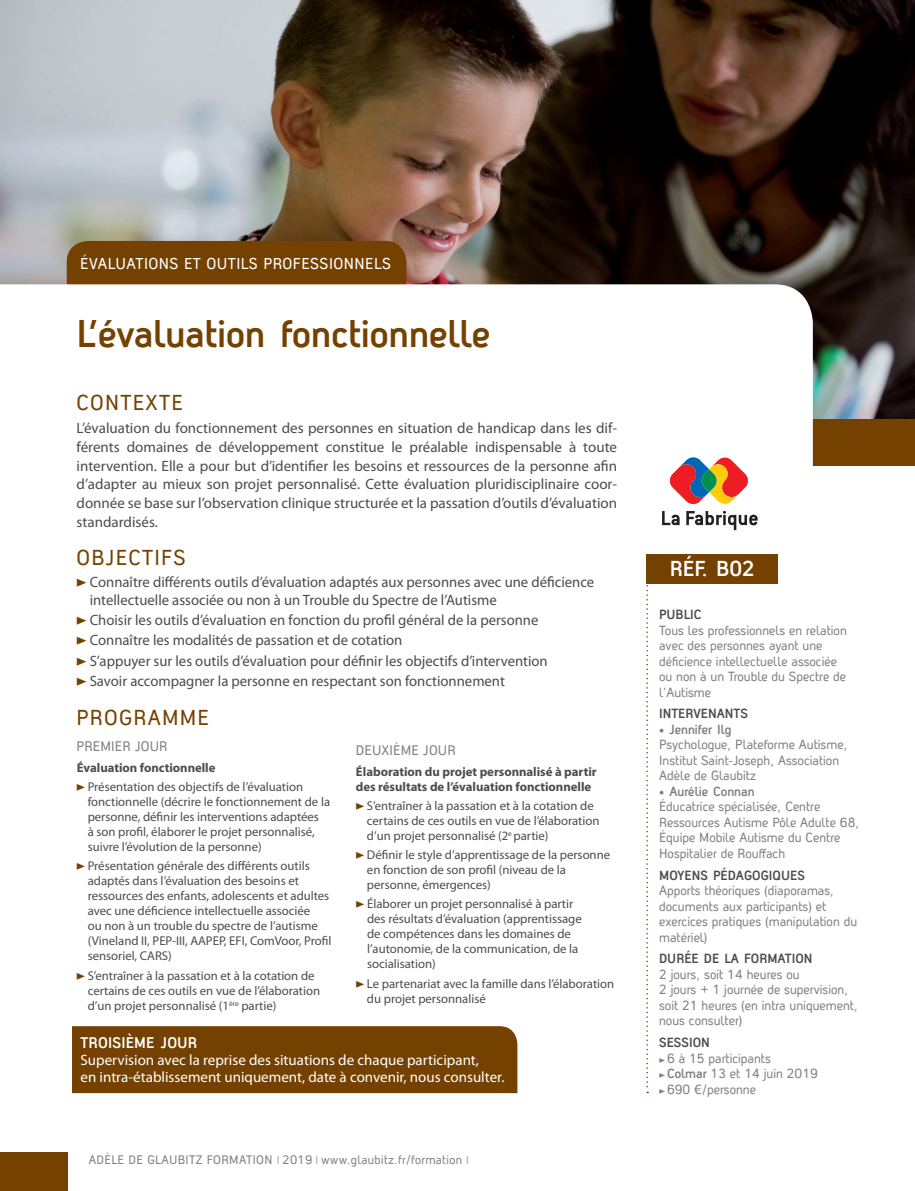
<style>
.page{position:relative;width:915px;height:1191px;background:#fff}
.page>*{position:absolute;margin:0;border:0;box-sizing:border-box;transform-origin:0 0}
.t1{font:700 37.5px "Antagometrica BT";letter-spacing:.005em;color:#754100}
.petit_titre_orange{font:21px "Antagometrica BT";letter-spacing:.06em;color:#754100}
.t2{font:700 21px "Antagometrica BT";color:#fff}
.t3{font:15.3px "Antagometrica BT";letter-spacing:.03em;color:#fff}
.TEXTE_COURANT{font:15px/18.8px "Myriad Pro";color:#4b4c4d;text-align:justify}
.t4{font:15px/17.2px "Myriad Pro";color:#fff}
.t5{font:700 15px "Antagometrica BT";letter-spacing:.01em;color:#fff}
.t6{font:13.5px "Antagometrica BT";letter-spacing:.01em;color:#808285}
.texte_base_infos{font:12.9px/15.5px "Antagometrica BT";color:#808285}
.texte_base_infos-2{font:700 12.9px "Antagometrica BT";color:#4b4c4d}
.TEXTE_COURANT-2{font:12.75px/15px "Myriad Pro";color:#4b4c4d}
.TEXTE_COURANT-3{font:700 12.75px/15px "Myriad Pro";color:#4b4c4d}
.t7{font:12px "Antagometrica BT";letter-spacing:.03em;color:#808285}
.s1{font-family:"The Sans Black Caps";color:#754100}
.s2{font-family:"Myriad Pro";color:#b7a9a3}
.s3{font-weight:700;color:#4b4c4d}
.s4{font-weight:700}
.s5{font-family:"The Sans Black Caps";font-size:9px}
</style>
<div class="page">
<img style="left:0;top:0;width:914px;height:419px">
<div style="left:67px;top:241px;width:339px;height:43px;background:#754100"></div>
<div style="left:0;top:1152px;width:67px;height:39px;background:#754100"></div>
<svg style="left:914px;top:366px;width:1px;height:100px"></svg>
<div style="left:805px;top:419px;width:109px;height:47px;background:#754100"></div>
<svg style="left:0;top:284px;width:812px;height:300px"></svg>
<svg style="left:646px;top:583px;width:2px;height:510px"></svg>
<div style="left:646px;top:554px;width:132px;height:29px;background:#754100"></div>
<svg style="left:668px;top:457px;width:80px;height:47px"></svg>
<svg style="left:661px;top:511px;width:96px;height:19px"></svg>
<div style="left:72px;top:1026px;width:445px;height:67px;background:#754100"></div>
<p class="t3" style="left:80px;top:255px;width:312px">ÉVALUATIONS ET OUTILS PROFESSIONNELS</p>
<p class="t1" style="left:77px;top:310px;width:415px">L’évaluation fonctionnelle</p>
<p class="petit_titre_orange" style="left:77px;top:390px;width:108px">CONTEXTE</p>
<p class="TEXTE_COURANT" style="left:77px;top:419px;width:542px">L’évaluation du fonctionnement des personnes en situation de handicap dans les dif&shy;férents domaines de développement constitue le préalable indispensable à toute intervention. Elle a pour but d’identifier les besoins et ressources de la personne afin d’adapter au mieux son projet personnalisé. Cette évaluation pluridisciplinaire coor&shy;donnée se base sur l’observation clinique structurée et la passation d’outils d’évaluation standardisés.</p>
<p class="petit_titre_orange" style="left:77px;top:545px;width:111px">OBJECTIFS</p>
<p class="TEXTE_COURANT" style="left:90px;top:573px;width:506px;line-height:18px;text-indent:-13px"><span class="s1">&gt;</span> Connaître différents outils d’évaluation adaptés aux personnes avec une déficience intellectuelle associée ou non à un Trouble du Spectre de l’Autisme</p>
<p class="TEXTE_COURANT" style="left:77px;top:611px;width:463px"><span class="s1">&gt;</span> Choisir les outils d’évaluation en fonction du profil général de la personne</p>
<p class="TEXTE_COURANT" style="left:77px;top:631px;width:327px"><span class="s1">&gt;</span> Connaître les modalités de passation et de cotation</p>
<p class="TEXTE_COURANT" style="left:77px;top:651px;width:472px"><span class="s1">&gt;</span> S’appuyer sur les outils d’évaluation pour définir les objectifs d’intervention</p>
<p class="TEXTE_COURANT" style="left:77px;top:671px;width:429px"><span class="s1">&gt;</span> Savoir accompagner la personne en respectant son fonctionnement</p>
<p class="petit_titre_orange" style="left:77px;top:705px;width:134px">PROGRAMME</p>
<p class="t6" style="left:77px;top:738px;width:92px">PREMIER JOUR</p>
<p class="TEXTE_COURANT-3" style="left:77px;top:760px;width:140px">Évaluation fonctionnelle</p>
<p class="TEXTE_COURANT-2" style="left:88px;top:779px;width:244px;text-indent:-11px"><span class="s1">&gt;</span> Présentation des objectifs de l’évaluation fonctionnelle (décrire le fonctionnement de la personne, définir les interventions adaptées<br>à son profil, élaborer le projet personnalisé, suivre l’évolution de la personne)</p>
<p class="TEXTE_COURANT-2" style="left:88px;top:859px;width:245px;text-indent:-11px"><span class="s1">&gt;</span> Présentation générale des différents outils adaptés dans l’évaluation des besoins et ressources des enfants, adolescents et adultes avec une déficience intellectuelle associée<br>ou non à un trouble du spectre de l’autisme (Vineland II, PEP-III, AAPEP, EFI, ComVoor, Profil sensoriel, CARS)</p>
<p class="TEXTE_COURANT-2" style="left:88px;top:968px;width:234px;text-indent:-11px"><span class="s1">&gt;</span> S’entraîner à la passation et à la cotation de certains de ces outils en vue de l’élaboration d’un projet personnalisé (1<sup>ère</sup> partie)</p>
<p class="t6" style="left:356px;top:742px;width:101px">DEUXIÈME JOUR</p>
<p class="TEXTE_COURANT-3" style="left:356px;top:764px;width:242px">Élaboration du projet personnalisé à partir des résultats de l’évaluation fonctionnelle</p>
<p class="TEXTE_COURANT-2" style="left:367px;top:798px;width:234px;text-indent:-11px"><span class="s1">&gt;</span> S’entraîner à la passation et à la cotation de certains de ces outils en vue de l’élaboration d’un projet personnalisé (2<sup>e</sup> partie)</p>
<p class="TEXTE_COURANT-2" style="left:367px;top:847px;width:244px;text-indent:-11px"><span class="s1">&gt;</span> Définir le style d’apprentissage de la personne en fonction de son profil (niveau de la personne, émergences)</p>
<p class="TEXTE_COURANT-2" style="left:367px;top:897px;width:216px;text-indent:-11px"><span class="s1">&gt;</span> Élaborer un projet personnalisé à partir des résultats d’évaluation (apprentissage de compétences dans les domaines de l’autonomie, de la communication, de la socialisation)</p>
<p class="TEXTE_COURANT-2" style="left:367px;top:976px;width:249px;text-indent:-11px"><span class="s1">&gt;</span> Le partenariat avec la famille dans l’élaboration du projet personnalisé</p>
<p class="t5" style="left:80px;top:1033px;width:118px">TROISIÈME JOUR</p>
<p class="t4" style="left:80px;top:1051px;width:425px">Supervision avec la reprise des situations de chaque participant,<br>en intra-établissement uniquement, date à convenir, nous consulter.</p>
<p class="t7" style="left:89px;top:1152px;width:382px">ADÈLE DE GLAUBITZ FORMATION <span class="s2">I</span> 2019 <span class="s2">I</span> www.glaubitz.fr/formation <span class="s2">I</span></p>
<p class="t2" style="left:669px;top:556px;width:87px">RÉF. B02</p>
<p class="texte_base_infos" style="left:659px;top:606px;width:189px"><span class="s3">PUBLIC<br></span>Tous les professionnels en relation avec des personnes ayant une déficience intellectuelle associée ou non à un Trouble du Spectre de l’Autisme</p>
<p class="texte_base_infos-2" style="left:659px;top:706px;width:90px">INTERVENANTS</p>
<p class="texte_base_infos" style="left:659px;top:721px;width:190px"><span class="s4">• Jennifer Ilg<br></span>Psychologue, Plateforme Autisme,<br>Institut Saint-Joseph, Association<br>Adèle de Glaubitz</p>
<p class="texte_base_infos" style="left:659px;top:783px;width:202px"><span class="s4">• Aurélie Connan<br></span>Éducatrice spécialisée, Centre<br>Ressources Autisme Pôle Adulte 68,<br>Équipe Mobile Autisme du Centre<br>Hospitalier de Rouffach</p>
<p class="texte_base_infos" style="left:659px;top:867px;width:199px"><span class="s3">MOYENS PÉDAGOGIQUES<br></span>Apports théoriques (diaporamas, documents aux participants) et exercices pratiques (manipulation du matériel)</p>
<p class="texte_base_infos" style="left:659px;top:951px;width:200px"><span class="s3">DURÉE DE LA FORMATION<br></span>2 jours, soit 14 heures ou<br>2 jours + 1 journée de supervision, soit 21 heures (en intra uniquement, nous consulter)</p>
<p class="texte_base_infos" style="left:659px;top:1034px;width:113px"><span class="s3">SESSION<br></span><span class="s5">&gt;</span> 6 à 15 participants</p>
<p class="texte_base_infos" style="left:659px;top:1065px;width:160px"><span class="s5">&gt;</span> <span class="s4">Colmar</span> 13 et 14 juin 2019</p>
<p class="texte_base_infos" style="left:659px;top:1081px;width:98px"><span class="s5">&gt;</span> 690 €/personne</p>
</div>
